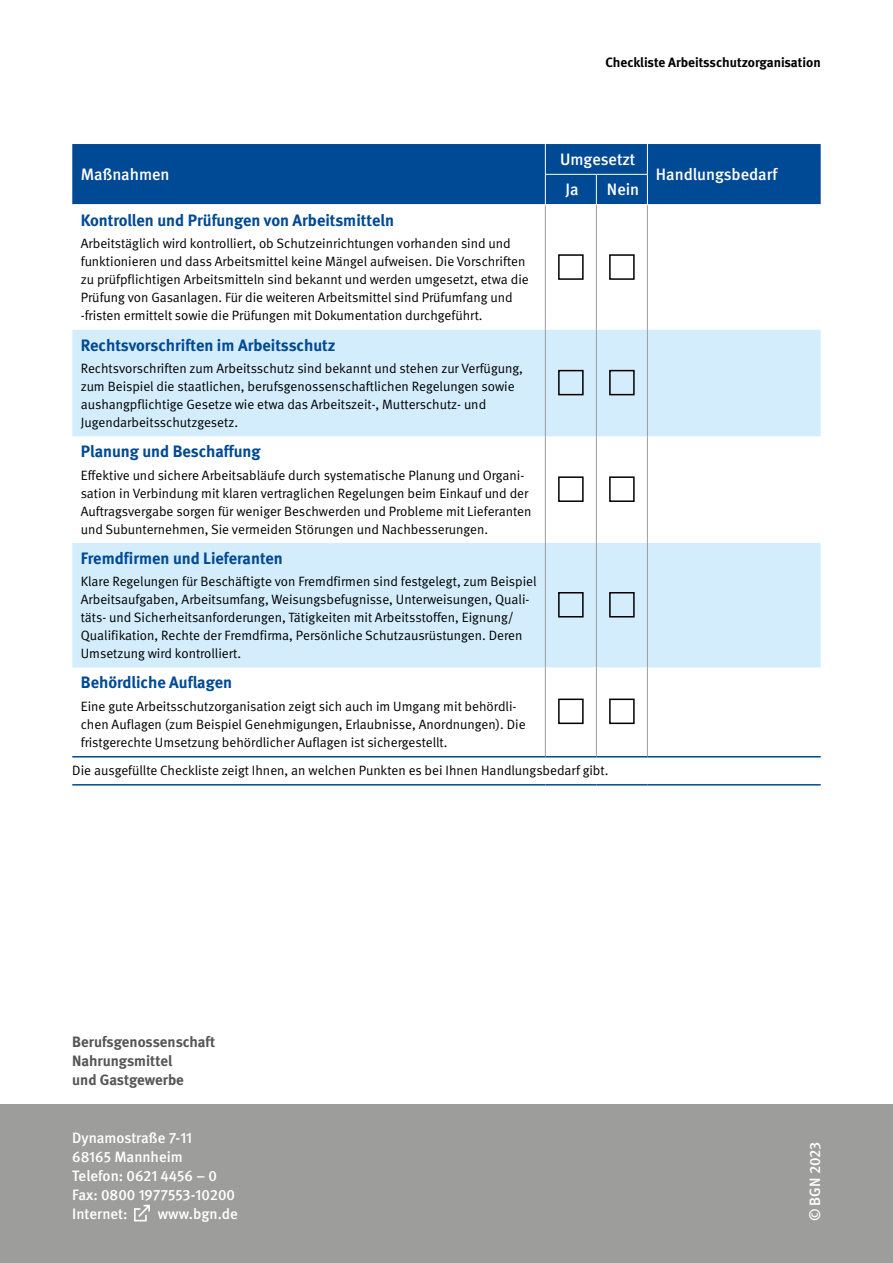
<style>
.page{position:relative;width:893px;height:1263px;background:#fff}
.page>*{position:absolute;margin:0;border:0;box-sizing:border-box;transform-origin:0 0}
.Zwischenüberschrift{font:700 16.5px "DGUV Meta";color:#004994}
.Tabellenkopf{font:500 16.5px "DGUV Meta";color:#fff}
.Tabellenkopf_zentrie{font:500 16.5px "DGUV Meta";color:#fff}
.Adresse{font:500 15px "DGUV Meta";color:#fff}
.Adresse-2{font:700 15px "DGUV Meta";color:#575656}
.Tabellen_normal{font:13.5px/18px "DGUV Meta";color:#000}
.t1{font:700 13.5px "DGUV Meta";color:#000}
</style>
<div class="page">
<div style="left:72px;top:144px;width:749px;height:60px;background:#004994"></div>
<svg style="left:72px;top:330px;width:749px;height:337px;fill:#d4edfc"></svg>
<hr style="left:647px;top:205px;width:1px;height:125px;background:#9d9d9c">
<hr style="left:647px;top:330px;width:1px;height:106px;background:#9d9d9c">
<hr style="left:647px;top:436px;width:1px;height:107px;background:#9d9d9c">
<hr style="left:647px;top:543px;width:1px;height:124px;background:#9d9d9c">
<hr style="left:647px;top:667px;width:1px;height:89px;background:#9d9d9c">
<hr style="left:72px;top:756px;width:473px;height:1px;background:#004994">
<hr style="left:545px;top:756px;width:51px;height:1px;background:#004994">
<hr style="left:596px;top:756px;width:51px;height:1px;background:#004994">
<hr style="left:647px;top:756px;width:174px;height:1px;background:#004994">
<hr style="left:72px;top:784px;width:473px;height:1px;background:#004994">
<hr style="left:545px;top:784px;width:51px;height:1px;background:#004994">
<hr style="left:596px;top:784px;width:51px;height:1px;background:#004994">
<hr style="left:647px;top:784px;width:174px;height:1px;background:#004994">
<svg style="left:545px;top:175px;width:1px;height:29px"></svg>
<svg style="left:596px;top:175px;width:1px;height:29px"></svg>
<svg style="left:647px;top:175px;width:1px;height:29px"></svg>
<hr style="left:545px;top:205px;width:1px;height:125px;background:#9d9d9c">
<hr style="left:596px;top:205px;width:1px;height:125px;background:#9d9d9c">
<hr style="left:545px;top:330px;width:1px;height:106px;background:#9d9d9c">
<hr style="left:596px;top:330px;width:1px;height:106px;background:#9d9d9c">
<hr style="left:545px;top:436px;width:1px;height:107px;background:#9d9d9c">
<hr style="left:596px;top:436px;width:1px;height:107px;background:#9d9d9c">
<hr style="left:545px;top:543px;width:1px;height:124px;background:#9d9d9c">
<hr style="left:596px;top:543px;width:1px;height:124px;background:#9d9d9c">
<hr style="left:545px;top:667px;width:1px;height:89px;background:#9d9d9c">
<hr style="left:596px;top:667px;width:1px;height:89px;background:#9d9d9c">
<hr style="left:545px;top:144px;width:1px;height:30px;background:#fff">
<hr style="left:647px;top:144px;width:1px;height:30px;background:#fff">
<hr style="left:545px;top:174px;width:51px;height:1px;background:#fff">
<hr style="left:596px;top:174px;width:52px;height:1px;background:#fff">
<div style="left:558px;top:254px;width:26px;height:26px;border:2px solid #000"></div>
<div style="left:609px;top:254px;width:26px;height:26px;border:2px solid #000"></div>
<div style="left:558px;top:370px;width:26px;height:25px;border:2px solid #000"></div>
<div style="left:609px;top:370px;width:26px;height:25px;border:2px solid #000"></div>
<div style="left:558px;top:476px;width:26px;height:26px;border:2px solid #000"></div>
<div style="left:609px;top:476px;width:26px;height:26px;border:2px solid #000"></div>
<div style="left:558px;top:592px;width:26px;height:25px;border:2px solid #000"></div>
<div style="left:609px;top:592px;width:26px;height:25px;border:2px solid #000"></div>
<div style="left:558px;top:698px;width:26px;height:26px;border:2px solid #000"></div>
<div style="left:609px;top:698px;width:26px;height:26px;border:2px solid #000"></div>
<div style="left:0;top:1104px;width:893px;height:159px;background:#9d9d9c"></div>
<svg style="left:134px;top:1205px;width:16px;height:16px"></svg>
<p class="Tabellenkopf" style="left:81px;top:165px;width:90px">Maßnahmen</p>
<p class="t1" style="left:606px;top:54px;width:217px">Checkliste Arbeitsschutzorganisation</p>
<p class="Tabellenkopf_zentrie" style="left:560px;top:150px;width:77px">Umgesetzt</p>
<p class="Tabellenkopf_zentrie" style="left:565px;top:180px;width:15px">Ja</p>
<p class="Tabellenkopf_zentrie" style="left:607px;top:180px;width:34px">Nein</p>
<p class="Tabellenkopf" style="left:656px;top:165px;width:123px">Handlungsbedarf</p>
<h2 class="Zwischenüberschrift" style="left:81px;top:211px;width:315px">Kontrollen und Prüfungen von Arbeitsmitteln</h2>
<p class="Tabellen_normal" style="left:81px;top:235px;width:449px">Arbeitstäglich wird kontrolliert, ob Schutzeinrichtungen vorhanden sind und funktionieren und dass Arbeitsmittel keine Mängel aufweisen. Die Vorschriften zu prüfpflichtigen Arbeitsmitteln sind bekannt und werden umgesetzt, etwa die Prüfung von Gasanlagen. Für die weiteren Arbeitsmittel sind Prüfumfang und -fristen ermittelt sowie die Prüfungen mit Dokumentation durchgeführt.</p>
<h2 class="Zwischenüberschrift" style="left:81px;top:335px;width:256px">Rechtsvorschriften im Arbeitsschutz</h2>
<p class="Tabellen_normal" style="left:81px;top:360px;width:444px">Rechtsvorschriften zum Arbeitsschutz sind bekannt und stehen zur Verfügung, zum Beispiel die staatlichen, berufsgenossenschaftlichen Regelungen sowie aushangpflichtige Gesetze wie etwa das Arbeitszeit-, Mutterschutz- und Jugendarbeitsschutzgesetz.</p>
<h2 class="Zwischenüberschrift" style="left:81px;top:442px;width:181px">Planung und Beschaffung</h2>
<p class="Tabellen_normal" style="left:81px;top:466px;width:452px">Effektive und sichere Arbeitsabläufe durch systematische Planung und Organi&shy;sation in Verbindung mit klaren vertraglichen Regelungen beim Einkauf und der Auftragsvergabe sorgen für weniger Beschwerden und Probleme mit Lieferanten und Subunternehmen, Sie vermeiden Störungen und Nachbesserungen.</p>
<h2 class="Zwischenüberschrift" style="left:81px;top:548px;width:204px">Fremdfirmen und Lieferanten</h2>
<p class="Tabellen_normal" style="left:81px;top:573px;width:457px">Klare Regelungen für Beschäftigte von Fremdfirmen sind festgelegt, zum Beispiel Arbeitsaufgaben, Arbeitsumfang, Weisungsbefugnisse, Unterweisungen, Quali&shy;täts- und Sicherheitsanforderungen, Tätigkeiten mit Arbeitsstoffen, Eignung/ Qualifikation, Rechte der Fremdfirma, Persönliche Schutzausrüstungen. Deren Umsetzung wird kontrolliert.</p>
<h2 class="Zwischenüberschrift" style="left:81px;top:673px;width:153px">Behördliche Auflagen</h2>
<p class="Tabellen_normal" style="left:81px;top:697px;width:446px">Eine gute Arbeitsschutzorganisation zeigt sich auch im Umgang mit behördli&shy;chen Auflagen (zum Beispiel Genehmigungen, Erlaubnisse, Anordnungen). Die fristgerechte Umsetzung behördlicher Auflagen ist sichergestellt.</p>
<p class="Tabellen_normal" style="left:72px;top:762px;width:538px">Die ausgefüllte Checkliste zeigt Ihnen, an welchen Punkten es bei Ihnen Handlungsbedarf gibt.</p>
<p class="Adresse-2" style="left:72px;top:1032px;width:145px">Berufsgenossenschaft</p>
<p class="Adresse-2" style="left:72px;top:1051px;width:101px">Nahrungsmittel</p>
<p class="Adresse-2" style="left:72px;top:1071px;width:113px">und Gastgewerbe</p>
<p class="Adresse" style="left:72px;top:1128px;width:121px">Dynamostraße 7-11</p>
<p class="Adresse" style="left:72px;top:1148px;width:112px">68165 Mannheim</p>
<p class="Adresse" style="left:72px;top:1167px;width:146px">Telefon: 0621 4456 – 0</p>
<p class="Adresse" style="left:72px;top:1186px;width:164px">Fax: 0800 1977553-10200</p>
<p class="Adresse" style="left:72px;top:1205px;width:57px">Internet:</p>
<p class="Adresse" style="left:158px;top:1205px;width:82px">www.bgn.de</p>
<p class="Adresse" style="left:806px;top:1221px;width:82px;rotate:-90deg">© BGN 2023</p>
</div>
